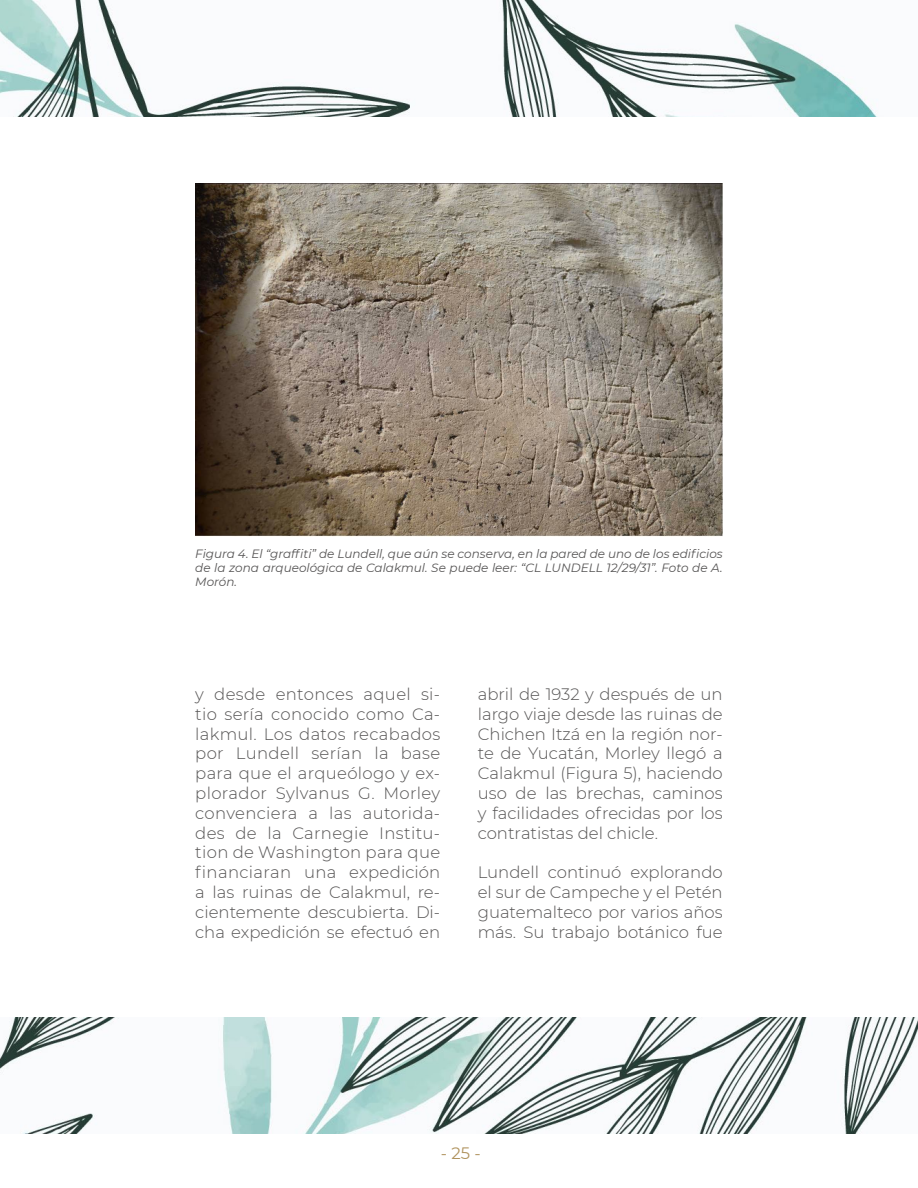
<style>
.page{position:relative;width:918px;height:1188px;background:#fff}
.page>*{position:absolute;margin:0;border:0;box-sizing:border-box;transform-origin:0 0}
.t1{font:16.5px/19.8px "Montserrat Light 2";color:#555454;text-align:justify}
.t2{font:300 16.5px "Montserrat";color:#555454}
.t3{font:300 16.5px "Montserrat";letter-spacing:.02em;color:#555454}
.t4{font:16.5px "Montserrat";color:#b0935e}
.t5{font:italic 12px/14.4px "Montserrat";color:#555454}
.t6{font:12px "Montserrat Italic 2";color:#555454}
</style>
<div class="page">
<img style="left:0;top:0;width:878px;height:117px">
<img style="left:195px;top:183px;width:528px;height:353px">
<img style="left:0;top:1017px;width:918px;height:117px">
<p class="t6" style="left:195px;top:545px;width:529px">Figura 4. El “graffiti” de Lundell, que aún se conserva, en la pared de uno de los edificios</p>
<p class="t5" style="left:195px;top:560px;width:529px">de la zona arqueológica de Calakmul. Se puede leer: “CL LUNDELL 12/29/31”. Foto de A.<br>Morón.</p>
<p class="t1" style="left:195px;top:684px;width:247px">y desde entonces aquel si&shy;tio sería conocido como Ca&shy;lakmul. Los datos recabados por Lundell serían la base para que el arqueólogo y ex&shy;plorador Sylvanus G. Morley convenciera a las autorida&shy;des de la Carnegie Institu&shy;tion de Washington para que</p>
<p class="t3" style="left:195px;top:861px;width:246px">financiaran una expedición</p>
<p class="t1" style="left:195px;top:882px;width:247px">a las ruinas de Calakmul, re&shy;cientemente descubierta. Di&shy;cha expedición se efectuó en</p>
<p class="t1" style="left:478px;top:684px;width:247px">abril de 1932 y después de un</p>
<p class="t2" style="left:478px;top:703px;width:247px">largo viaje desde las ruinas de</p>
<p class="t1" style="left:478px;top:723px;width:247px">Chichen Itzá en la región nor&shy;te de Yucatán, Morley llegó a Calakmul (Figura 5), haciendo uso de las brechas, caminos y facilidades ofrecidas por los contratistas del chicle.</p>
<p class="t1" style="left:478px;top:862px;width:247px">Lundell continuó explorando el sur de Campeche y el Petén guatemalteco por varios años</p>
<p class="t2" style="left:478px;top:921px;width:247px">más. Su trabajo botánico fue</p>
<p class="t4" style="left:441px;top:1142px;width:41px">- 25 -</p>
</div>
